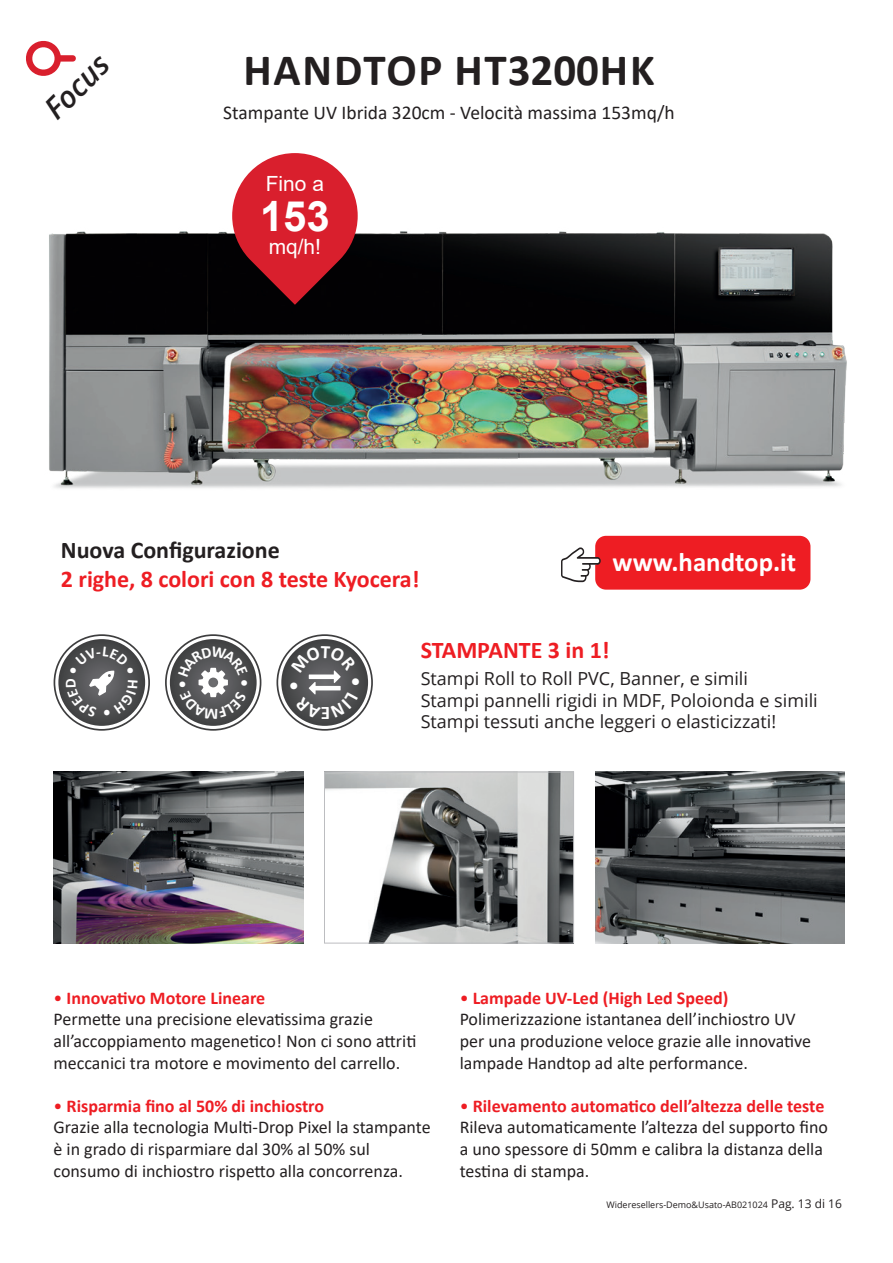
<style>
.page{position:relative;width:893px;height:1263px;background:#fff}
.page>*{position:absolute;margin:0;border:0;box-sizing:border-box;transform-origin:0 0}
.t1{font:700 45px "Calibri";letter-spacing:.025em;color:#231f20}
.t2{font:700 41.85px "Arial";color:#fff}
.t3{font:italic 600 30px "Open Sans";color:#231f20}
.t4{font:700 26.85px "Calibri";color:#fff}
.t5{font:700 24px "Calibri";color:#ee1d23}
.t6{font:700 24px "Calibri";color:#231f20}
.t7{font:21px "Arial";color:#fff}
.t8{font:19.5px "Calibri";color:#231f20}
.t9{font:700 19.2px "Calibri";color:#fff}
.t10{font:18px/21.6px "Calibri";color:#231f20}
.t11{font:18px/21.6px "Open Sans";color:#231f20}
.t12{font:700 15.9px "Calibri";color:#fff}
.t13{font:9px "Open Sans";color:#231f20}
.s1{color:#ee1d23}
.s2{font-weight:700;color:#ee1d23}
.s3{font-size:12px}
</style>
<div class="page">
<svg style="left:54px;top:635px;width:95px;height:95px"></svg>
<div style="left:54px;top:634px;width:96px;height:97px;border:2px solid #3e3e3f;border-radius:50%"></div>
<svg style="left:58px;top:639px;width:87px;height:87px"></svg>
<svg style="left:166px;top:635px;width:95px;height:95px"></svg>
<div style="left:165px;top:634px;width:96px;height:97px;border:2px solid #3e3e3f;border-radius:50%"></div>
<svg style="left:170px;top:639px;width:87px;height:87px"></svg>
<svg style="left:277px;top:635px;width:95px;height:95px"></svg>
<div style="left:276px;top:634px;width:97px;height:97px;border:2px solid #3e3e3f;border-radius:50%"></div>
<svg style="left:281px;top:639px;width:87px;height:87px"></svg>
<div style="left:595px;top:536px;width:215px;height:54px;background:#ee1d23;border-radius:11px"></div>
<svg style="left:561px;top:547px;width:40px;height:35px"></svg>
<img style="left:54px;top:772px;width:249px;height:171px">
<img style="left:595px;top:772px;width:249px;height:171px">
<img style="left:326px;top:774px;width:246px;height:167px">
<div style="left:324px;top:772px;width:250px;height:171px;border:1px solid #bcbdc0"></div>
<img style="left:49px;top:231px;width:798px;height:257px">
<svg style="left:232px;top:153px;width:126px;height:152px;background:#ad2d37"></svg>
<svg style="left:66px;top:647px;width:72px;height:71px;background:#606062"></svg>
<svg style="left:178px;top:646px;width:70px;height:72px;background:#666768"></svg>
<svg style="left:290px;top:645px;width:68px;height:74px;background:#616263"></svg>
<h3 class="t3" style="left:35px;top:99px;width:79px;rotate:-45deg">Focus</h3>
<h1 class="t1" style="left:243px;top:38px;width:413px">HANDTOP HT3200HK</h1>
<p class="t8" style="left:223px;top:99px;width:453px">Stampante UV Ibrida 320cm - Velocità massima 153mq/h</p>
<p class="t7" style="left:266px;top:169px;width:60px">Fino a</p>
<h2 class="t2" style="left:260px;top:187px;width:71px">153</h2>
<p class="t7" style="left:269px;top:232px;width:54px">mq/h!</p>
<h3 class="t6" style="left:61px;top:533px;width:220px">Nuova Configurazione</h3>
<h3 class="t5" style="left:61px;top:562px;width:360px">2 righe, 8 colori con 8 teste Kyocera!</h3>
<h3 class="t4" style="left:612px;top:543px;width:185px">www.handtop.it</h3>
<p class="t12" style="left:256px;top:678px;width:10px;rotate:90deg">•</p>
<p class="t9" style="left:330px;top:727px;width:11px;rotate:180deg">E</p>
<p class="t9" style="left:369px;top:677px;width:11px;rotate:90deg">•</p>
<h3 class="t5" style="left:421px;top:633px;width:190px">STAMPANTE 3 in 1!</h3>
<p class="t11" style="left:421px;top:667px;width:399px">Stampi Roll to Roll PVC, Banner, e simili<br>Stampi pannelli rigidi in MDF, Poloionda e simili<br>Stampi tessuti anche leggeri o elasticizzati!</p>
<p class="t10" style="left:54px;top:986px;width:364px"><span class="s1">•</span> <span class="s2">Innovativo Motore Lineare<br></span>Permette una precisione elevatissima grazie all’accoppiamento magenetico! Non ci sono attriti meccanici tra motore e movimento del carrello.</p>
<p class="t10" style="left:54px;top:1094px;width:379px"><span class="s1">•</span> <span class="s2">Risparmia fino al 50% di inchiostro<br></span>Grazie alla tecnologia Multi-Drop Pixel la stampante è in grado di risparmiare dal 30% al 50% sul consumo di inchiostro rispetto alla concorrenza.</p>
<p class="t10" style="left:460px;top:986px;width:353px"><span class="s1">•</span> <span class="s2">Lampade UV-Led (High Led Speed)<br></span>Polimerizzazione istantanea dell’inchiostro UV per una produzione veloce grazie alle innovative lampade Handtop ad alte performance.</p>
<p class="t10" style="left:460px;top:1094px;width:370px"><span class="s1">•</span> <span class="s2">Rilevamento automatico dell’altezza delle teste </span>Rileva automaticamente l’altezza del supporto fino a uno spessore di 50mm e calibra la distanza della testina di stampa.</p>
<p class="t13" style="left:606px;top:1199px;width:237px">Wideresellers-Demo&amp;Usato-AB021024 <span class="s3">Pag. 13 di 16</span></p>
</div>
